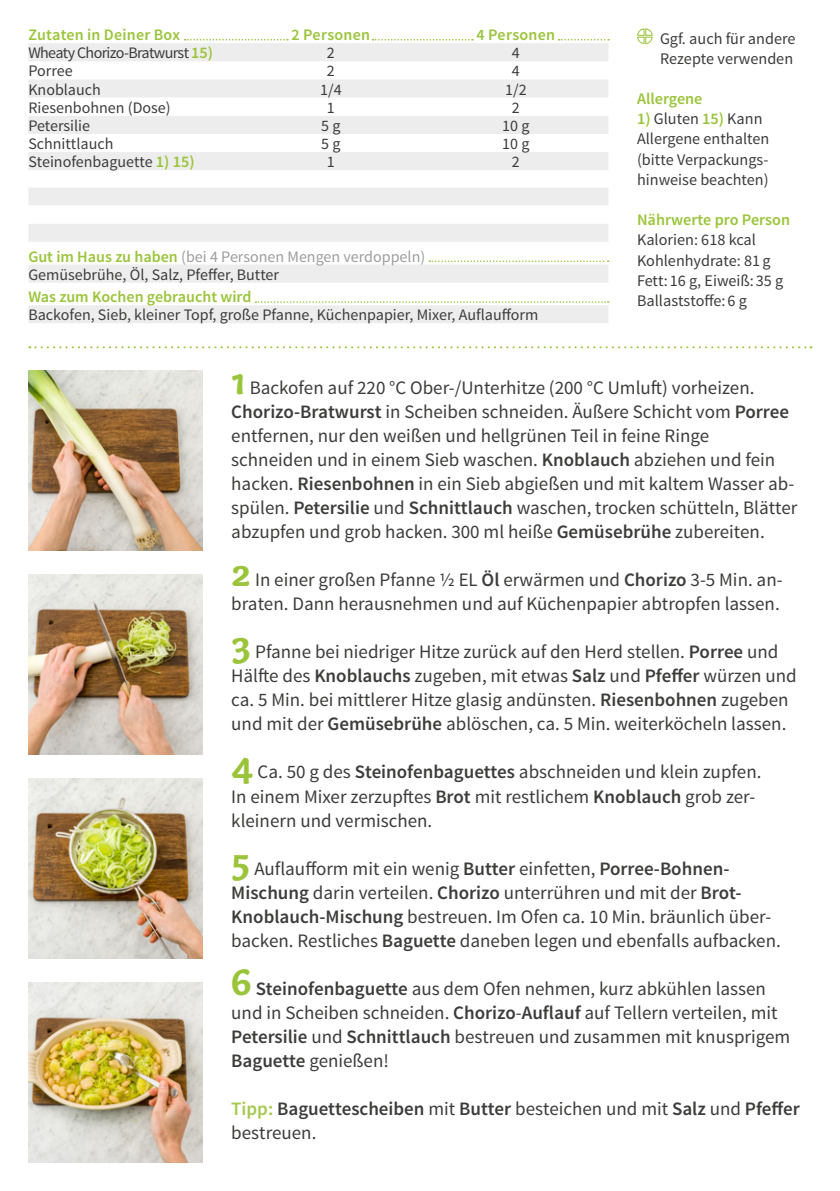
<style>
.page{position:relative;width:840px;height:1191px;background:#fff}
.page>*{position:absolute;margin:0;border:0;box-sizing:border-box;transform-origin:0 0}
.FRONT___BACK_Running{font:19px/24px "Source Sans Pro";color:#3c3c3b}
.FRONT___BACK_Running-2{font:600 19px/24px "Source Sans Pro";color:#3c3c3b}
.BACK_Text_next_to_ta{font:16.2px/20.2px "Source Sans Pro";color:#3c3c3b}
.BACK_Text_next_to_ta-2{font:600 16.2px "Source Sans Pro";color:#9ac43a}
.BACK_Table_Content_L{font:16px "Source Sans Pro";color:#3c3c3b}
.BACK_Table_Content_C{font:16px "Source Sans Pro";color:#3c3c3b}
.BACK_Table_Content_C-2{font:16px "Source Sans Pro";color:#9d9d9c}
.BACK_Table_Header_CE{font:600 16px "Source Sans Pro";letter-spacing:.015em;color:#9ac43a}
.BACK_Table_Content_L-2{font:16px "Source Sans Pro";letter-spacing:-.04em;color:#3c3c3b}
.BACK_Table_Content_L-3{font:600 16px "Source Sans Pro";color:#9ac43a}
.s1{font-weight:600;font-size:16.2px;color:#9ac43a}
.s2{font-weight:600;color:#9ac43a}
.s3{font-family:"Capucine Basic";font-weight:700;font-size:40px;color:#9ac43a}
.s4{font-weight:600}
.s5{color:#a6c94f}
.s6{font-weight:400}
</style>
<div class="page">
<div style="left:555px;top:37px;width:63px;height:14px;background:#000;opacity:.2"></div>
<svg style="left:558px;top:39px;width:50px;height:1px"></svg>
<div style="left:182px;top:37px;width:115px;height:14px;background:#000;opacity:.2"></div>
<svg style="left:184px;top:39px;width:104px;height:1px"></svg>
<div style="left:369px;top:37px;width:113px;height:14px;background:#000;opacity:.2"></div>
<svg style="left:372px;top:39px;width:101px;height:1px"></svg>
<img style="left:28px;top:982px;width:175px;height:180px">
<img style="left:28px;top:778px;width:175px;height:180px">
<img style="left:28px;top:370px;width:175px;height:180px">
<img style="left:28px;top:574px;width:175px;height:180px">
<svg style="left:29px;top:346px;width:782px;height:2px"></svg>
<svg style="left:637px;top:28px;width:16px;height:17px"></svg>
<svg style="left:28px;top:43px;width:580px;height:54px;fill:#ededed"></svg>
<svg style="left:28px;top:116px;width:580px;height:207px;fill:#f3f3f3"></svg>
<svg style="left:429px;top:260px;width:179px;height:2px"></svg>
<svg style="left:255px;top:301px;width:353px;height:2px"></svg>
<p class="BACK_Table_Header_CE" style="left:28px;top:25px;width:153px">Zutaten in Deiner Box</p>
<p class="BACK_Table_Header_CE" style="left:291px;top:25px;width:80px">2 Personen</p>
<p class="BACK_Table_Header_CE" style="left:476px;top:25px;width:80px">4 Personen</p>
<p class="BACK_Table_Content_L-2" style="left:28px;top:43px;width:186px">Wheaty Chorizo-Bratwurst <span class="s1">15)</span></p>
<p class="BACK_Table_Content_C" style="left:327px;top:43px;width:9px">2</p>
<p class="BACK_Table_Content_C" style="left:511px;top:43px;width:9px">4</p>
<p class="BACK_Table_Content_L" style="left:28px;top:61px;width:46px">Porree</p>
<p class="BACK_Table_Content_C" style="left:327px;top:61px;width:9px">2</p>
<p class="BACK_Table_Content_C" style="left:511px;top:61px;width:9px">4</p>
<p class="BACK_Table_Content_L" style="left:28px;top:79px;width:74px">Knoblauch</p>
<p class="BACK_Table_Content_C" style="left:320px;top:79px;width:23px">1/4</p>
<p class="BACK_Table_Content_C" style="left:505px;top:79px;width:23px">1/2</p>
<p class="BACK_Table_Content_L" style="left:28px;top:97px;width:144px">Riesenbohnen (Dose)</p>
<p class="BACK_Table_Content_C" style="left:327px;top:97px;width:9px">1</p>
<p class="BACK_Table_Content_C" style="left:511px;top:97px;width:9px">2</p>
<p class="BACK_Table_Content_L" style="left:28px;top:116px;width:63px">Petersilie</p>
<p class="BACK_Table_Content_C" style="left:321px;top:116px;width:21px">5 g</p>
<p class="BACK_Table_Content_C" style="left:502px;top:116px;width:29px">10 g</p>
<p class="BACK_Table_Content_L" style="left:28px;top:134px;width:86px">Schnittlauch</p>
<p class="BACK_Table_Content_C" style="left:321px;top:134px;width:21px">5 g</p>
<p class="BACK_Table_Content_C" style="left:502px;top:134px;width:29px">10 g</p>
<p class="BACK_Table_Content_L" style="left:28px;top:152px;width:168px">Steinofenbaguette <span class="s1">1) 15)</span></p>
<p class="BACK_Table_Content_C" style="left:327px;top:152px;width:9px">1</p>
<p class="BACK_Table_Content_C" style="left:511px;top:152px;width:9px">2</p>
<p class="BACK_Table_Content_C-2" style="left:28px;top:246px;width:398px"><span class="s2">Gut im Haus zu haben</span> (bei 4 Personen Mengen verdoppeln)</p>
<p class="BACK_Table_Content_C" style="left:28px;top:264px;width:252px">Gemüsebrühe, Öl, Salz, Pfeffer, Butter</p>
<p class="BACK_Table_Content_L-3" style="left:28px;top:287px;width:224px">Was zum Kochen gebraucht wird</p>
<p class="BACK_Table_Content_L" style="left:28px;top:305px;width:511px">Backofen, Sieb, kleiner Topf, große Pfanne, Küchenpapier, Mixer, Auflaufform</p>
<p class="BACK_Text_next_to_ta" style="left:659px;top:29px;width:137px">Ggf. auch für andere<br>Rezepte verwenden</p>
<p class="BACK_Text_next_to_ta-2" style="left:636px;top:88px;width:67px">Allergene</p>
<p class="BACK_Text_next_to_ta" style="left:636px;top:109px;width:134px"><span class="s2">1)</span> Gluten <span class="s2">15)</span> Kann<br>Allergene enthalten (bitte Verpackungs&shy;hinweise beachten)</p>
<p class="BACK_Text_next_to_ta-2" style="left:636px;top:210px;width:154px">Nährwerte pro Person</p>
<p class="BACK_Text_next_to_ta" style="left:636px;top:230px;width:120px">Kalorien: 618 kcal</p>
<p class="BACK_Text_next_to_ta" style="left:636px;top:250px;width:148px">Kohlenhydrate: 81g<br>Fett: 16 g, Eiweiß: 35 g</p>
<p class="BACK_Text_next_to_ta" style="left:636px;top:291px;width:111px">Ballaststoffe: 6 g</p>
<p class="FRONT___BACK_Running" style="left:231px;top:376px;width:567px"><span class="s3">1</span> Backofen auf 220 °C Ober-/Unterhitze (200 °C Umluft) vorheizen.<br><span class="s4">Chorizo-Bratwurst</span> in Scheiben schneiden. Äußere Schicht vom <span class="s4">Porree </span>entfernen, nur den weißen und hellgrünen Teil in feine Ringe<br>schneiden und in einem Sieb waschen. <span class="s4">Knoblauch</span> abziehen und fein hacken. <span class="s4">Riesenbohnen</span> in ein Sieb abgießen und mit kaltem Wasser ab&shy;spülen. <span class="s4">Petersilie</span> und <span class="s4">Schnittlauch</span> waschen, trocken schütteln, Blätter abzupfen und grob hacken. 300 ml heiße <span class="s4">Gemüsebrühe</span> zubereiten.</p>
<p class="FRONT___BACK_Running" style="left:231px;top:568px;width:552px"><span class="s3">2</span> In einer großen Pfanne ½ EL <span class="s4">Öl</span> erwärmen und <span class="s4">Chorizo</span> 3-5 Min. an&shy;braten. Dann herausnehmen und auf Küchenpapier abtropfen lassen.</p>
<p class="FRONT___BACK_Running" style="left:231px;top:640px;width:566px"><span class="s3">3</span> Pfanne bei niedriger Hitze zurück auf den Herd stellen. <span class="s4">Porree</span> und Hälfte des <span class="s4">Knoblauchs</span> zugeben, mit etwas <span class="s4">Salz</span> und <span class="s4">Pfeffer</span> würzen und ca. 5 Min. bei mittlerer Hitze glasig andünsten. <span class="s4">Riesenbohnen</span> zugeben und mit der <span class="s4">Gemüsebrühe</span> ablöschen, ca. 5 Min. weiterköcheln lassen.</p>
<p class="FRONT___BACK_Running" style="left:231px;top:760px;width:531px"><span class="s3">4</span> Ca. 50 g des <span class="s4">Steinofenbaguettes</span> abschneiden und klein zupfen.<br>In einem Mixer zerzupftes <span class="s4">Brot</span> mit restlichem <span class="s4">Knoblauch</span> grob zer&shy;kleinern und vermischen.</p>
<p class="FRONT___BACK_Running" style="left:231px;top:856px;width:550px"><span class="s3">5</span> Auflaufform mit ein wenig <span class="s4">Butter</span> einfetten, <span class="s4">Porree-Bohnen-Mischung</span> darin verteilen. <span class="s4">Chorizo</span> unterrühren und mit der <span class="s4">Brot-Knoblauch-Mischung</span> bestreuen. Im Ofen ca. 10 Min. bräunlich über&shy;backen. Restliches <span class="s4">Baguette</span> daneben legen und ebenfalls aufbacken.</p>
<p class="FRONT___BACK_Running" style="left:231px;top:976px;width:560px"><span class="s3">6</span> <span class="s4">Steinofenbaguette</span> aus dem Ofen nehmen, kurz abkühlen lassen und in Scheiben schneiden. <span class="s4">Chorizo</span>-<span class="s4">Auflauf</span> auf Tellern verteilen, mit <span class="s4">Petersilie</span> und <span class="s4">Schnittlauch</span> bestreuen und zusammen mit knusprigem <span class="s4">Baguette</span> genießen!</p>
<p class="FRONT___BACK_Running-2" style="left:231px;top:1096px;width:569px"><span class="s5">Tipp:</span> Baguettescheiben <span class="s6">mit</span> Butter <span class="s6">besteichen und mit</span> Salz <span class="s6">und</span> Pfeffer <span class="s6">bestreuen.</span></p>
</div>
